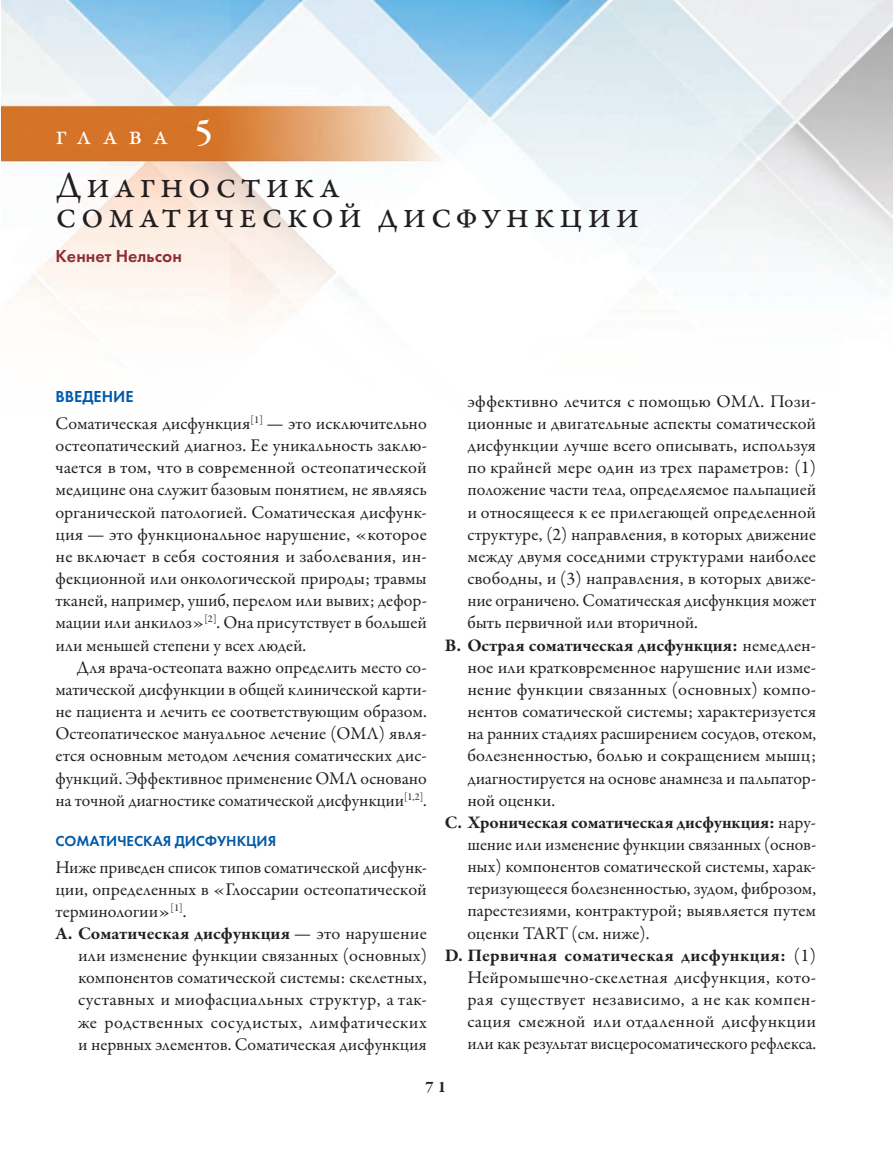
<style>
.page{position:relative;width:893px;height:1149px;background:#fff}
.page>*{position:absolute;margin:0;border:0;box-sizing:border-box;transform-origin:0 0}
.t1{font:37.5px/30px "Garamond Premr Pro";letter-spacing:.12em;color:#231f20}
.t2{font:27px "Garamond Premr Pro";letter-spacing:.405em;color:#fff}
.t3{font:18px/22.2px "Garamond Premr Pro";color:#231f20;text-align:justify}
.t4{font:700 18px "Garamond Premr Pro";letter-spacing:.005em;color:#231f20}
.t5{font:18px "Garamond Premr Pro";letter-spacing:.02em;color:#231f20}
.t6{font:18px "Garamond Premr Pro";letter-spacing:.025em;color:#231f20}
.t7{font:18px "Futura Demi C";color:#8d2f34}
.t8{font:16.5px "Futura Demi C";color:#015aaa}
.t9{font:700 16.5px "Garamond Premr Pro";color:#231f20}
.t10{font:15px "Futura Demi C";color:#015aaa}
.s1{font-family:"Garamond Premr Pro Smbd Disp";font-size:40.5px}
.s2{font-weight:400}
</style>
<div class="page">
<img style="left:1px;top:0;width:891px;height:327px">
<h2 class="t2" style="left:56px;top:120px;width:159px">глава <span class="s1">5</span></h2>
<h1 class="t1" style="left:56px;top:171px;width:586px">Диагностика соматической дисфункции</h1>
<p class="t7" style="left:56px;top:245px;width:128px">Кеннет Нельсон</p>
<p class="t8" style="left:56px;top:387px;width:80px">ВВЕДЕНИЕ</p>
<p class="t3" style="left:56px;top:412px;width:373px">Соматическая дисфункция<sup>[1]</sup> — это исключительно остеопатический диагноз. Ее уникальность заклю&shy;чается в том, что в современной остеопатической медицине она служит базовым понятием, не являясь органической патологией. Соматическая дисфунк&shy;ция — это функциональное нарушение, «которое не включает в себя состояния и заболевания, ин&shy;фекционной или онкологической природы; травмы тканей, например, ушиб, перелом или вывих; дефор&shy;мации или анкилоз»<sup>[2]</sup>. Она присутствует в большей или меньшей степени у всех людей.</p>
<p class="t3" style="left:56px;top:656px;width:373px;text-indent:21px">Для врача-остеопата важно определить место со&shy;матической дисфункции в общей клинической карти&shy;не пациента и лечить ее соответствующим образом.<br>Остеопатическое мануальное лечение (ОМЛ) явля&shy;ется основным методом лечения соматических дис&shy;функций. Эффективное применение ОМЛ основано на точной диагностике соматической дисфункции<sup>[1,2]</sup>.</p>
<p class="t10" style="left:56px;top:831px;width:222px">СОМАТИЧЕСКАЯ ДИСФУНКЦИЯ</p>
<p class="t3" style="left:56px;top:855px;width:373px">Ниже приведен список типов соматической дисфунк-</p>
<p class="t3" style="left:56px;top:878px;width:373px">ции, определенных в «Глоссарии остеопатической</p>
<p class="t3" style="left:56px;top:900px;width:133px">терминологии»<sup>[1]</sup>.</p>
<p class="t4" style="left:56px;top:922px;width:373px">А. Соматическая дисфункция <span class="s2">— это нарушение</span></p>
<p class="t3" style="left:78px;top:944px;width:350px">или изменение функции связанных (основных)</p>
<p class="t3" style="left:78px;top:966px;width:350px">компонентов соматической системы: скелетных,</p>
<p class="t5" style="left:78px;top:988px;width:350px">суставных и миофасциальных структур, а так-</p>
<p class="t6" style="left:78px;top:1010px;width:350px">же родственных сосудистых, лимфатических</p>
<p class="t3" style="left:78px;top:1033px;width:350px">и нервных элементов. Соматическая дисфункция</p>
<p class="t3" style="left:467px;top:390px;width:350px">эффективно лечится с помощью ОМЛ. Пози-</p>
<p class="t3" style="left:467px;top:412px;width:350px">ционные и двигательные аспекты соматической</p>
<p class="t3" style="left:467px;top:434px;width:350px">дисфункции лучше всего описывать, используя</p>
<p class="t3" style="left:467px;top:457px;width:350px">по крайней мере один из трех параметров: (1)</p>
<p class="t3" style="left:467px;top:479px;width:350px">положение части тела, определяемое пальпацией</p>
<p class="t3" style="left:467px;top:501px;width:350px">и относящееся к ее прилегающей определенной</p>
<p class="t3" style="left:467px;top:523px;width:350px">структуре, (2) направления, в которых движение</p>
<p class="t3" style="left:467px;top:545px;width:350px">между двумя соседними структурами наиболее</p>
<p class="t3" style="left:467px;top:567px;width:350px">свободны, и (3) направления, в которых движе-</p>
<p class="t3" style="left:467px;top:589px;width:350px">ние ограничено. Соматическая дисфункция может</p>
<p class="t3" style="left:467px;top:612px;width:232px">быть первичной или вторичной.</p>
<p class="t4" style="left:445px;top:633px;width:373px">B. Острая соматическая дисфункция: <span class="s2">немедлен-</span></p>
<p class="t3" style="left:467px;top:656px;width:350px">ное или кратковременное нарушение или изме-</p>
<p class="t3" style="left:467px;top:678px;width:350px">нение функции связанных (основных) компо-</p>
<p class="t3" style="left:467px;top:700px;width:350px">нентов соматической системы; характеризуется</p>
<p class="t3" style="left:467px;top:722px;width:350px">на ранних стадиях расширением сосудов, отеком,</p>
<p class="t3" style="left:467px;top:744px;width:350px">болезненностью, болью и сокращением мышц;</p>
<p class="t3" style="left:467px;top:767px;width:350px">диагностируется на основе анамнеза и пальпатор-</p>
<p class="t3" style="left:467px;top:789px;width:89px">ной оценки.</p>
<p class="t4" style="left:445px;top:811px;width:373px">С. Хроническая соматическая дисфункция: <span class="s2">нару-</span></p>
<p class="t3" style="left:467px;top:833px;width:350px">шение или изменение функции связанных (основ-</p>
<p class="t3" style="left:467px;top:855px;width:350px">ных) компонентов соматической системы, харак-</p>
<p class="t3" style="left:467px;top:877px;width:350px">теризующееся болезненностью, зудом, фиброзом,</p>
<p class="t3" style="left:467px;top:899px;width:350px">парестезиями, контрактурой; выявляется путем</p>
<p class="t3" style="left:467px;top:921px;width:184px">оценки TART (см. ниже).</p>
<p class="t4" style="left:445px;top:943px;width:373px">D. Первичная соматическая дисфункция: <span class="s2">(1)</span></p>
<p class="t3" style="left:467px;top:966px;width:350px">Нейромышечно-скелетная дисфункция, кото-</p>
<p class="t5" style="left:467px;top:988px;width:350px">рая существует независимо, а не как компен-</p>
<p class="t5" style="left:467px;top:1010px;width:350px">сация смежной или отдаленной дисфункции</p>
<p class="t3" style="left:467px;top:1032px;width:350px">или как результат висцеросоматического рефлекса.</p>
<p class="t9" style="left:426px;top:1076px;width:22px">71</p>
</div>
